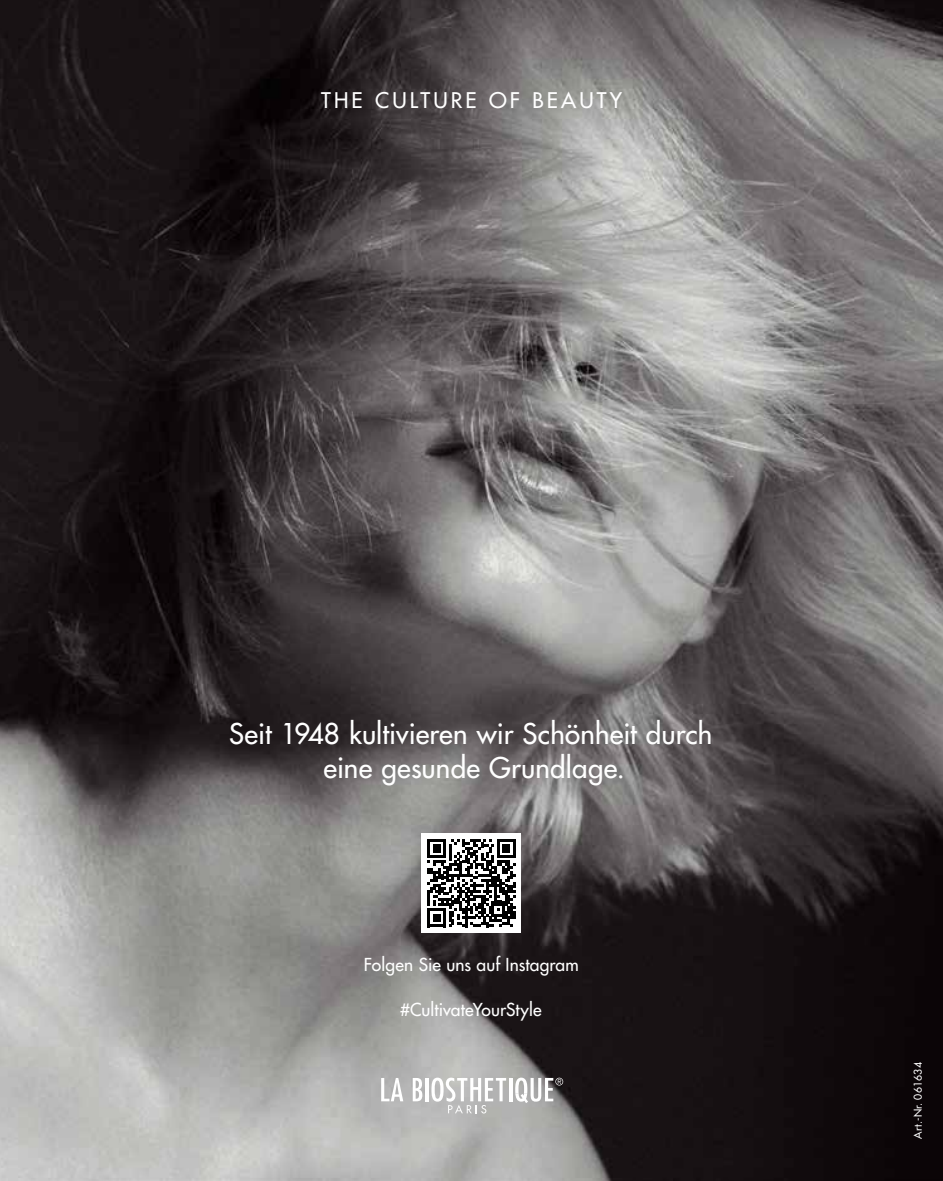
<style>
.page{position:relative;width:943px;height:1181px;background:#fff}
.page>*{position:absolute;margin:0;border:0;box-sizing:border-box;transform-origin:0 0}
.t1{font:500 27.82px/33.4px "Futura Std";letter-spacing:.005em;color:#fff;text-align:center}
.t2{font:500 21px "Futura Std";letter-spacing:.145em;color:#fff}
.t3{font:500 17.32px "Futura Std";letter-spacing:.005em;color:#fff}
.t4{font:500 10.5px "Futura Std";letter-spacing:.02em;color:#fff}
</style>
<div class="page">
<img style="left:0;top:0;width:943px;height:1181px">
<svg style="left:381px;top:1078px;width:22px;height:23px"></svg>
<svg style="left:413px;top:1078px;width:9px;height:23px"></svg>
<hr style="left:425px;top:1078px;width:3px;height:23px;background:#fff">
<hr style="left:509px;top:1078px;width:3px;height:23px;background:#fff">
<svg style="left:431px;top:1077px;width:75px;height:36px"></svg>
<svg style="left:515px;top:1077px;width:48px;height:26px"></svg>
<div style="left:422px;top:833px;width:99px;height:100px;background:#fff"></div>
<svg style="left:427px;top:839px;width:88px;height:88px"></svg>
<p class="t2" style="left:321px;top:87px;width:302px">THE CULTURE OF BEAUTY</p>
<p class="t1" style="left:229px;top:717px;width:484px">Seit 1948 kultivieren wir Schönheit durch eine gesunde Grundlage.</p>
<p class="t3" style="left:364px;top:954px;width:216px">Folgen Sie uns auf Instagram</p>
<p class="t3" style="left:400px;top:998px;width:143px">#CultivateYourStyle</p>
<p class="t4" style="left:911px;top:1138px;width:78px;rotate:-90deg">Art.-Nr. 061634</p>
</div>
